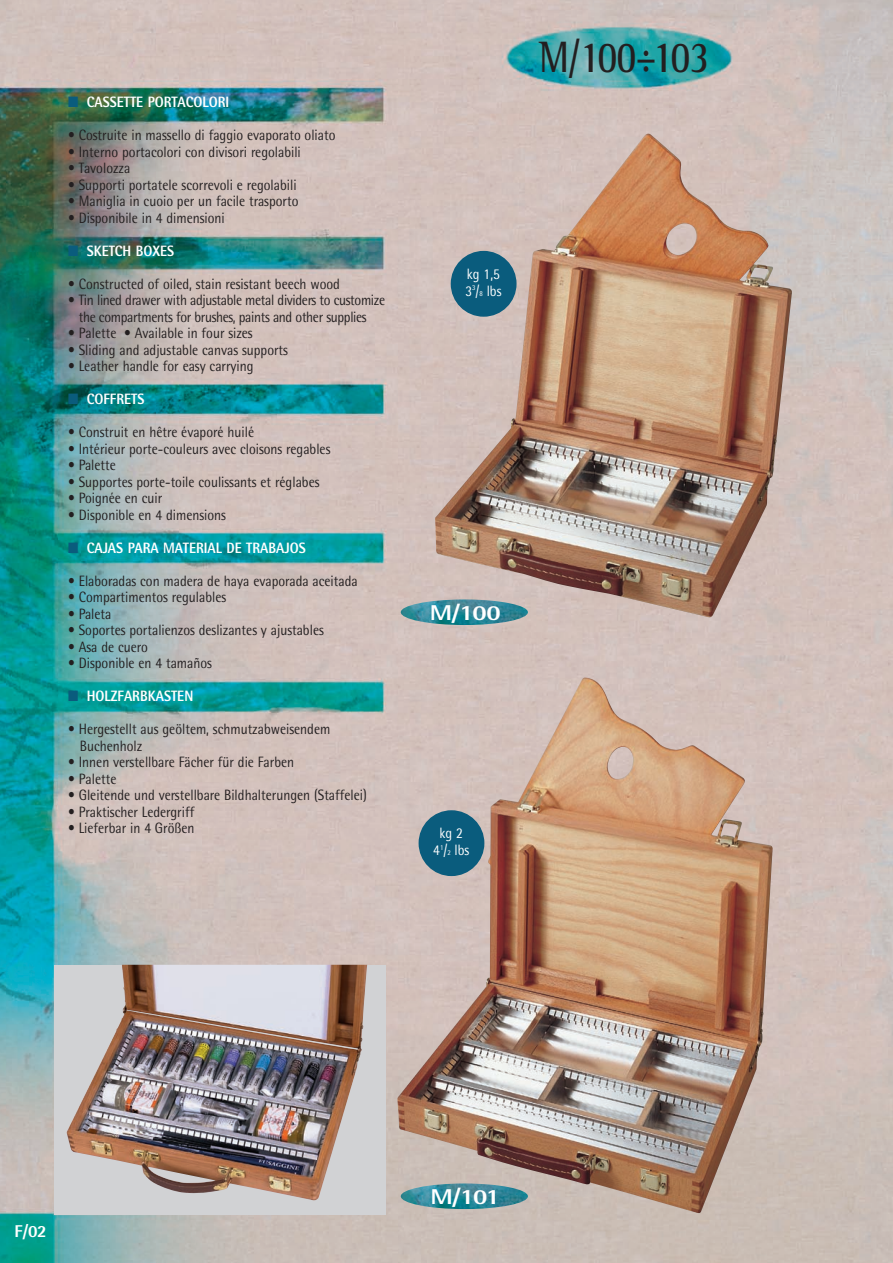
<style>
.page{position:relative;width:893px;height:1263px;background:#fff}
.page>*{position:absolute;margin:0;border:0;box-sizing:border-box;transform-origin:0 0}
.t1{font:700 45px "Rotis Semi Serif";letter-spacing:-.045em;color:#231f20;scale:.8 1}
.t2{font:800 21.45px "Rotis Semi Sans";letter-spacing:-.055em;color:#fff;scale:1.2 1}
.t3{font:800 17.1px "Rotis Semi Sans";color:#fff}
.t4{font:15px/16.5px "Rotis Semi Sans";color:#231f20;scale:.9 1}
.t5{font:15px/16.5px "Rotis Semi Sans";letter-spacing:-.025em;color:#231f20;text-align:center;scale:.9 1}
.t6{font:800 15px "Rotis Semi Sans";color:#fff;scale:.9 1}
.t7{font:15px/16.5px "Rotis Semi Sans";color:#fff;scale:.9 1}
.s1{color:#0a5c7d}
.s2{font-size:7.5px}
</style>
<div class="page">
<img style="left:0;top:0;width:893px;height:1263px">
<img style="left:401px;top:599px;width:127px;height:26px">
<img style="left:435px;top:134px;width:357px;height:484px">
<img style="left:397px;top:677px;width:376px;height:536px">
<div style="left:54px;top:965px;width:331px;height:249px;background:#d1d2d4"></div>
<img style="left:67px;top:965px;width:296px;height:235px">
<svg style="left:451px;top:251px;width:66px;height:66px;background:#36728a"></svg>
<svg style="left:419px;top:810px;width:65px;height:66px;background:#34718a"></svg>
<p class="t6" style="left:68px;top:93px;width:180px"><span class="s1">■</span> CASSETTE PORTACOLORI</p>
<p class="t4" style="left:68px;top:127px;width:299px">• Costruite in massello di faggio evaporato oliato</p>
<p class="t4" style="left:68px;top:143px;width:260px">• Interno portacolori con divisori regolabili</p>
<p class="t4" style="left:68px;top:160px;width:71px">• Tavolozza</p>
<p class="t4" style="left:68px;top:176px;width:255px">• Supporti portatele scorrevoli e regolabili</p>
<p class="t4" style="left:68px;top:193px;width:257px">• Maniglia in cuoio per un facile trasporto</p>
<p class="t4" style="left:68px;top:209px;width:176px">• Disponibile in 4 dimensioni</p>
<p class="t6" style="left:68px;top:241px;width:119px"><span class="s1">■</span> SKETCH BOXES</p>
<p class="t4" style="left:68px;top:275px;width:304px">• Constructed of oiled, stain resistant beech wood</p>
<p class="t5" style="left:68px;top:292px;width:354px">• Tin lined drawer with adjustable metal dividers to customize the compartments for brushes, paints and other supplies</p>
<p class="t4" style="left:68px;top:325px;width:207px">• Palette • Available in four sizes</p>
<p class="t4" style="left:68px;top:341px;width:246px">• Sliding and adjustable canvas supports</p>
<p class="t4" style="left:68px;top:358px;width:208px">• Leather handle for easy carrying</p>
<p class="t6" style="left:68px;top:390px;width:86px"><span class="s1">■</span> COFFRETS</p>
<p class="t4" style="left:68px;top:424px;width:208px">• Construit en hêtre évaporé huilé</p>
<p class="t4" style="left:68px;top:440px;width:293px">• Intérieur porte-couleurs avec cloisons regables</p>
<p class="t4" style="left:68px;top:457px;width:55px">• Palette</p>
<p class="t4" style="left:68px;top:473px;width:281px">• Supportes porte-toile coulissants et réglabes</p>
<p class="t4" style="left:68px;top:490px;width:106px">• Poignée en cuir</p>
<p class="t4" style="left:68px;top:506px;width:177px">• Disponible en 4 dimensions</p>
<p class="t6" style="left:68px;top:538px;width:265px"><span class="s1">■</span> CAJAS PARA MATERIAL DE TRABAJOS</p>
<p class="t4" style="left:68px;top:572px;width:323px">• Elaboradas con madera de haya evaporada aceitada</p>
<p class="t4" style="left:68px;top:589px;width:177px">• Compartimentos regulables</p>
<p class="t4" style="left:68px;top:605px;width:50px">• Paleta</p>
<p class="t4" style="left:68px;top:622px;width:285px">• Soportes portalienzos deslizantes y ajustables</p>
<p class="t4" style="left:68px;top:638px;width:90px">• Asa de cuero</p>
<p class="t4" style="left:68px;top:655px;width:161px">• Disponible en 4 tamaños</p>
<p class="t6" style="left:68px;top:687px;width:141px"><span class="s1">■</span> HOLZFARBKASTEN</p>
<p class="t4" style="left:80px;top:721px;width:280px;text-indent:-12px">• Hergestellt aus geöltem, schmutzabweisendem<br>Buchenholz</p>
<p class="t4" style="left:68px;top:754px;width:253px">• Innen verstellbare Fächer für die Farben</p>
<p class="t4" style="left:68px;top:770px;width:55px">• Palette</p>
<p class="t4" style="left:68px;top:787px;width:333px">• Gleitende und verstellbare Bildhalterungen (Staffelei)</p>
<p class="t4" style="left:68px;top:803px;width:142px">• Praktischer Ledergriff</p>
<p class="t4" style="left:68px;top:820px;width:142px">• Lieferbar in 4 Größen</p>
<h1 class="t1" style="left:539px;top:29px;width:215px">M/100÷103</h1>
<p class="t7" style="left:465px;top:266px;width:42px">kg 1,5<br>3<sup>3</sup>/<span class="s2">8</span> lbs</p>
<h2 class="t2" style="left:430px;top:599px;width:61px">M/100</h2>
<p class="t7" style="left:433px;top:825px;width:42px;text-align:center">kg 2<br>4<sup>1</sup>/<span class="s2">2</span> lbs</p>
<p class="t3" style="left:14px;top:1221px;width:34px">F/02</p>
<h2 class="t2" style="left:430px;top:1183px;width:60px">M/101</h2>
</div>
